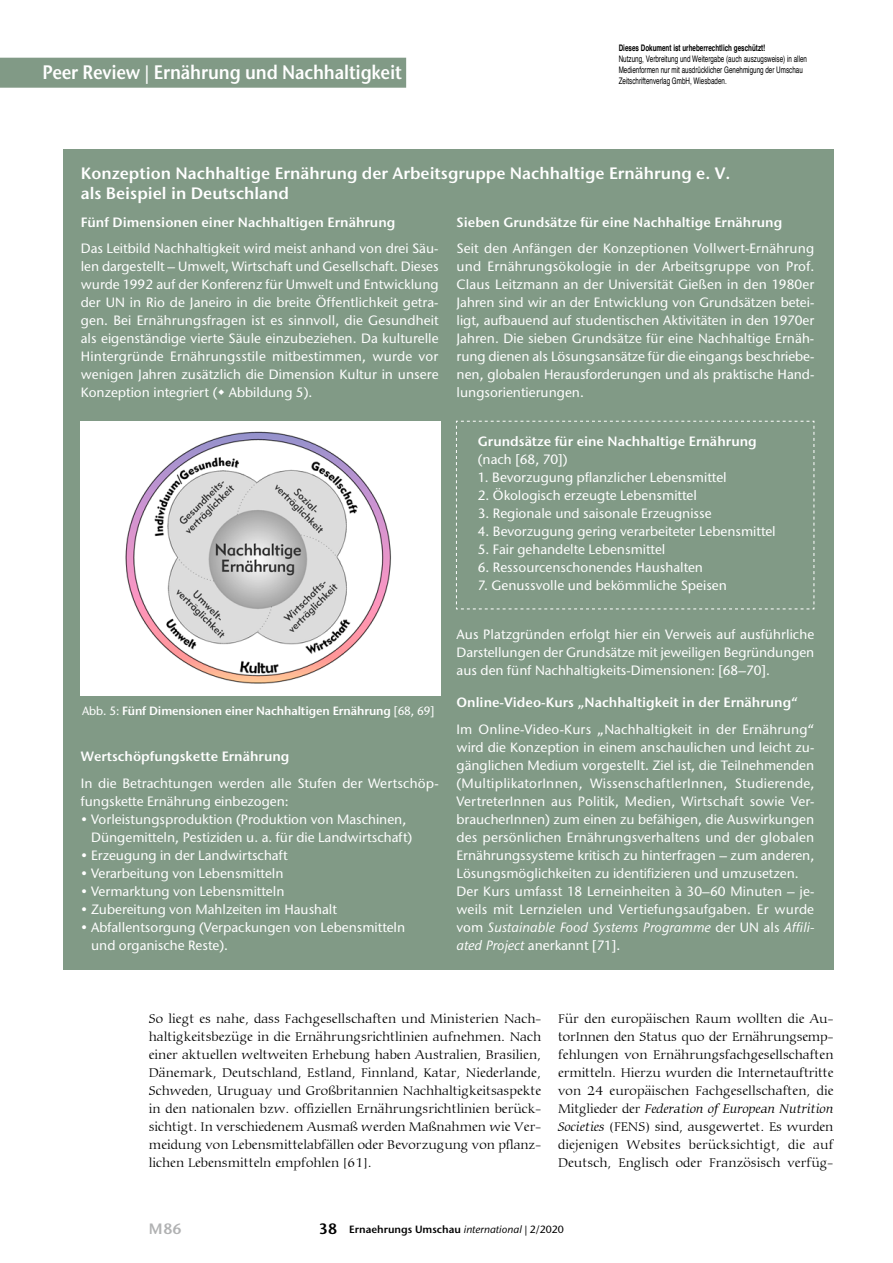
<style>
.page{position:relative;width:893px;height:1263px;background:#fff}
.page>*{position:absolute;margin:0;border:0;box-sizing:border-box;transform-origin:0 0}
.t1{font:600 19.5px "Stone Sans ITC Pro";letter-spacing:-.01em;color:#fff;scale:.9 1}
.t2{font:600 16.5px/19.5px "Stone Sans ITC Pro";color:#fff}
.t3{font:600 15px "Stone Sans ITC Pro";color:#b1b2b3}
.t4{font:500 13.5px/18px "Stone Sans ITC Std";color:#fff}
.t5{font:300 13.5px/18px "Carmina BT";letter-spacing:.005em;color:#000;text-align:justify}
.t6{font:600 13.5px "Stone Sans ITC Pro";color:#fff}
.t7{font:600 12px "Stone Sans ITC Pro";letter-spacing:-.01em;color:#fff}
.t8{font:600 10.5px "Stone Sans ITC Pro";color:#000}
.t9{font:9px/10.8px "Helvetica";color:#000;scale:.7 1}
.t10{font:700 9px "Helvetica";color:#000;scale:.7 1}
.s1{font-style:italic}
.s2{font-family:"Stone Sans ITC Std";font-weight:500}
.s3{font-size:15px}
.s4{font-family:"Stone Sans ITC Std";font-weight:500;font-style:italic}
</style>
<div class="page">
<div style="left:0;top:58px;width:406px;height:30px;background:#819a86"></div>
<div style="left:63px;top:149px;width:770px;height:820px;background:#819a86"></div>
<div style="left:81px;top:421px;width:360px;height:275px;background:#fff"></div>
<img style="left:125px;top:431px;width:266px;height:253px">
<svg style="left:456px;top:420px;width:359px;height:190px"></svg>
<h1 class="t1" style="left:43px;top:60px;width:401px">Peer Review | Ernährung und Nachhaltigkeit</h1>
<p class="t10" style="left:619px;top:41px;width:211px">Dieses Dokument ist urheberrechtlich geschützt!</p>
<p class="t9" style="left:619px;top:54px;width:271px">Nutzung, Verbreitung und Weitergabe (auch auszugsweise) in allen<br>Medienformen nur mit ausdrücklicher Genehmigung der Umschau<br>Zeitschriftenverlag GmbH, Wiesbaden.</p>
<p class="t2" style="left:81px;top:164px;width:651px">Konzeption Nachhaltige Ernährung der Arbeitsgruppe Nachhaltige Ernährung e. V. als Beispiel in Deutschland</p>
<p class="t6" style="left:81px;top:214px;width:316px">Fünf Dimensionen einer Nachhaltigen Ernährung</p>
<p class="t4" style="left:81px;top:240px;width:359px;text-align:justify">Das Leitbild Nachhaltigkeit wird meist anhand von drei Säu&shy;len dargestellt – Umwelt, Wirtschaft und Gesellschaft. Dieses wurde 1992 auf der Konferenz für Umwelt und Entwicklung der UN in Rio de Janeiro in die breite Öffentlichkeit getra&shy;gen. Bei Ernährungsfragen ist es sinnvoll, die Gesundheit als eigenständige vierte Säule einzubeziehen. Da kulturelle Hintergründe Ernährungsstile mitbestimmen, wurde vor wenigen Jahren zusätzlich die Dimension Kultur in unsere Konzeption integriert ( Abbildung 5).</p>
<p class="t6" style="left:457px;top:214px;width:327px">Sieben Grundsätze für eine Nachhaltige Ernährung</p>
<p class="t4" style="left:457px;top:239px;width:359px;text-align:justify">Seit den Anfängen der Konzeptionen Vollwert-Ernährung und Ernährungsökologie in der Arbeitsgruppe von Prof.<br>Claus Leitzmann an der Universität Gießen in den 1980er Jahren sind wir an der Entwicklung von Grundsätzen betei&shy;ligt, aufbauend auf studentischen Aktivitäten in den 1970er Jahren. Die sieben Grundsätze für eine Nachhaltige Ernäh&shy;rung dienen als Lösungsansätze für die eingangs beschriebe&shy;nen, globalen Herausforderungen und als praktische Hand&shy;lungsorientierungen.</p>
<p class="t6" style="left:478px;top:433px;width:280px">Grundsätze für eine Nachhaltige Ernährung</p>
<p class="t4" style="left:478px;top:450px;width:91px">(nach [68, 70])</p>
<p class="t4" style="left:478px;top:468px;width:250px">1. Bevorzugung pflanzlicher Lebensmittel</p>
<p class="t4" style="left:478px;top:486px;width:221px">2. Ökologisch erzeugte Lebensmittel</p>
<p class="t4" style="left:478px;top:504px;width:235px">3. Regionale und saisonale Erzeugnisse</p>
<p class="t4" style="left:478px;top:522px;width:300px">4. Bevorzugung gering verarbeiteter Lebensmittel</p>
<p class="t4" style="left:478px;top:540px;width:189px">5. Fair gehandelte Lebensmittel</p>
<p class="t4" style="left:478px;top:558px;width:227px">6. Ressourcenschonendes Haushalten</p>
<p class="t4" style="left:478px;top:576px;width:251px">7. Genussvolle und bekömmliche Speisen</p>
<p class="t4" style="left:457px;top:625px;width:359px;text-align:justify">Aus Platzgründen erfolgt hier ein Verweis auf ausführliche Darstellungen der Grundsätze mit jeweiligen Begründungen aus den fünf Nachhaltigkeits-Dimensionen: [68–70].</p>
<p class="t6" style="left:457px;top:694px;width:343px">Online-Video-Kurs „Nachhaltigkeit in der Ernährung“</p>
<p class="t4" style="left:457px;top:720px;width:359px">Im Online-Video-Kurs „Nachhaltigkeit in der Ernährung“ wird die Konzeption in einem anschaulichen und leicht zu&shy;gänglichen Medium vorgestellt. Ziel ist, die Teilnehmenden (MultiplikatorInnen, WissenschaftlerInnen, Studierende, VertreterInnen aus Politik, Medien, Wirtschaft sowie Ver&shy;braucherInnen) zum einen zu befähigen, die Auswirkungen des persönlichen Ernährungsverhaltens und der globalen Ernährungssysteme kritisch zu hinterfragen – zum anderen, Lösungsmöglichkeiten zu identifizieren und umzusetzen.<br>Der Kurs umfasst 18 Lerneinheiten à 30–60 Minuten – je&shy;weils mit Lernzielen und Vertiefungsaufgaben. Er wurde vom <span class="s1">Sustainable Food Systems Programme</span> der UN als <span class="s1">Affili&shy;ated Project</span> anerkannt [71].</p>
<p class="t7" style="left:82px;top:704px;width:354px"><span class="s2">Abb. 5:</span> Fünf Dimensionen einer Nachhaltigen Ernährung <span class="s2">[68, 69]</span></p>
<p class="t6" style="left:81px;top:748px;width:210px">Wertschöpfungskette Ernährung</p>
<p class="t4" style="left:81px;top:774px;width:359px">In die Betrachtungen werden alle Stufen der Wertschöp&shy;fungskette Ernährung einbezogen:</p>
<p class="t4" style="left:91px;top:810px;width:323px;text-indent:-10px">• Vorleistungsproduktion (Produktion von Maschinen,<br>Düngemitteln, Pestiziden u. a. für die Landwirtschaft)</p>
<p class="t4" style="left:81px;top:846px;width:208px">• Erzeugung in der Landwirtschaft</p>
<p class="t4" style="left:81px;top:864px;width:204px">• Verarbeitung von Lebensmitteln</p>
<p class="t4" style="left:81px;top:882px;width:205px">• Vermarktung von Lebensmitteln</p>
<p class="t4" style="left:81px;top:900px;width:258px">• Zubereitung von Mahlzeiten im Haushalt</p>
<p class="t4" style="left:91px;top:918px;width:316px;text-indent:-10px">• Abfallentsorgung (Verpackungen von Lebensmitteln und organische Reste).</p>
<p class="t5" style="left:149px;top:1010px;width:394px">So liegt es nahe, dass Fachgesellschaften und Ministerien Nach&shy;haltigkeitsbezüge in die Ernährungsrichtlinien aufnehmen. Nach einer aktuellen weltweiten Erhebung haben Australien, Brasilien, Dänemark, Deutschland, Estland, Finnland, Katar, Niederlande, Schweden, Uruguay und Großbritannien Nachhaltigkeitsaspekte in den nationalen bzw. offiziellen Ernährungsrichtlinien berück&shy;sichtigt. In verschiedenem Ausmaß werden Maßnahmen wie Ver&shy;meidung von Lebensmittelabfällen oder Bevorzugung von pflanz&shy;lichen Lebensmitteln empfohlen [61].</p>
<p class="t5" style="left:558px;top:1010px;width:277px">Für den europäischen Raum wollten die Au&shy;torInnen den Status quo der Ernährungsemp&shy;fehlungen von Ernährungsfachgesellschaften ermitteln. Hierzu wurden die Internetauftritte von 24 europäischen Fachgesellschaften, die Mitglieder der <span class="s1">Federation of European Nutrition Societies</span> (FENS) sind, ausgewertet. Es wurden diejenigen Websites berücksichtigt, die auf Deutsch, Englisch oder Französisch verfüg-</p>
<p class="t3" style="left:149px;top:1219px;width:34px">M86</p>
<p class="t8" style="left:319px;top:1222px;width:247px"><span class="s3">38</span> Ernaehrungs Umschau <span class="s4">international</span> <span class="s2">| 2/2020</span></p>
</div>
